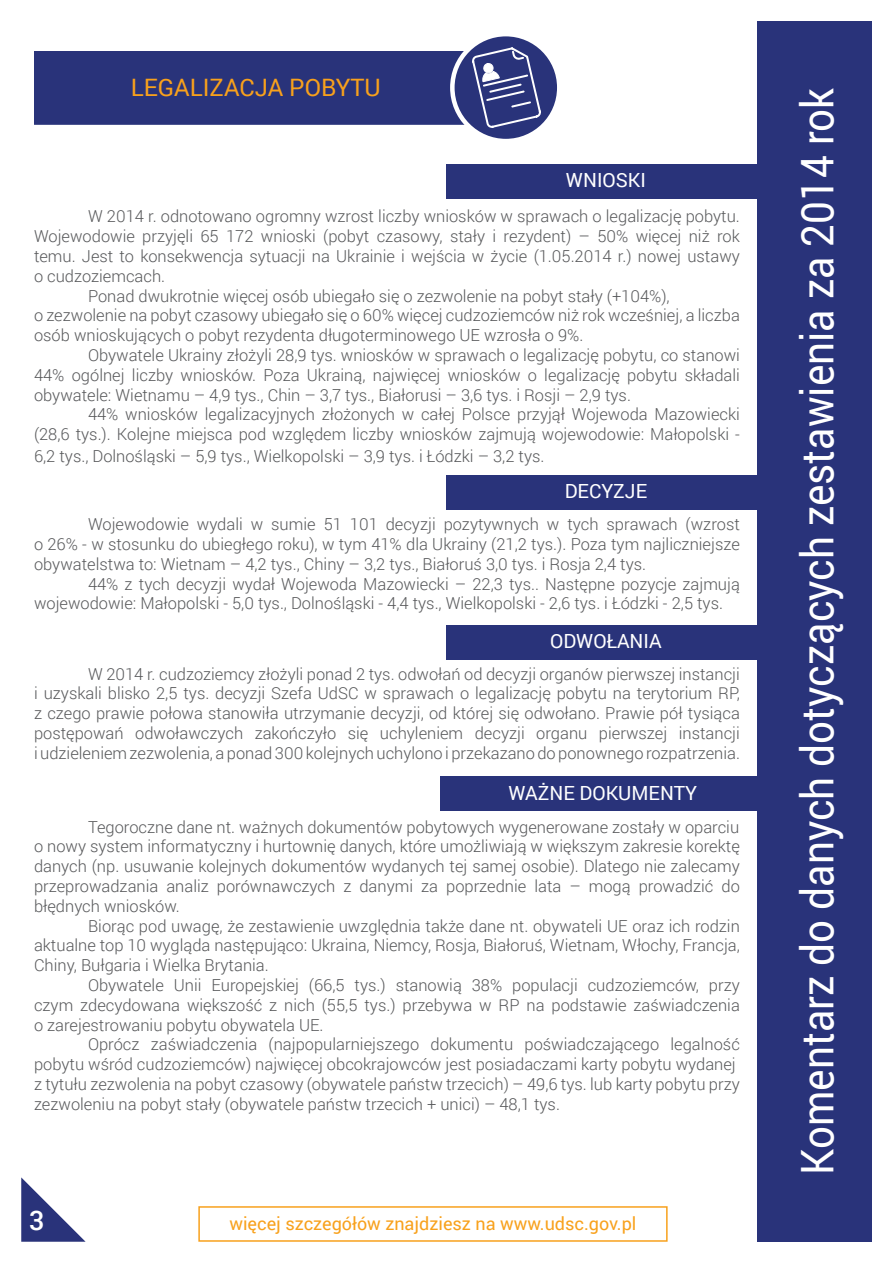
<style>
.page{position:relative;width:893px;height:1263px;background:#fff}
.page>*{position:absolute;margin:0;border:0;box-sizing:border-box;transform-origin:0 0}
.t1{font:45px "Roboto";color:#fff;scale:.9 1}
.t2{font:500 27px "Roboto";color:#fff}
.t3{font:24px "Roboto";color:#f8a11c}
.t4{font:19.5px "Roboto";color:#fff}
.t5{font:18px "Roboto";color:#f8a11c}
.t6{font:300 16.5px/19.8px "Roboto";color:#57585a;text-align:justify}
</style>
<div class="page">
<div style="left:35px;top:52px;width:442px;height:72px;background:#29337a"></div>
<div style="left:34px;top:51px;width:444px;height:74px;border:2px solid #29337a"></div>
<svg style="left:452px;top:34px;width:107px;height:107px;fill:#29337a"></svg>
<div style="left:450px;top:32px;width:111px;height:111px;border:4px solid #fff;border-radius:50%"></div>
<svg style="left:472px;top:47px;width:69px;height:81px"></svg>
<div style="left:757px;top:21px;width:115px;height:1221px;background:#29337a"></div>
<div style="left:446px;top:164px;width:319px;height:34px;background:#29337a"></div>
<div style="left:446px;top:475px;width:319px;height:34px;background:#29337a"></div>
<div style="left:446px;top:625px;width:319px;height:34px;background:#29337a"></div>
<div style="left:440px;top:776px;width:325px;height:34px;background:#29337a"></div>
<div style="left:198px;top:1206px;width:470px;height:36px;border:2px solid #f8a11c"></div>
<svg style="left:21px;top:1177px;width:65px;height:65px"></svg>
<p class="t3" style="left:131px;top:71px;width:251px">LEGALIZACJA POBYTU</p>
<p class="t4" style="left:566px;top:166px;width:82px">WNIOSKI</p>
<p class="t6" style="left:34px;top:206px;width:707px;text-indent:54px">W 2014 r. odnotowano ogromny wzrost liczby wniosków w sprawach o legalizację pobytu.<br>Wojewodowie przyjęli 65 172 wnioski (pobyt czasowy, stały i rezydent) – 50% więcej niż rok temu. Jest to konsekwencja sytuacji na Ukrainie i wejścia w życie (1.05.2014 r.) nowej ustawy o cudzoziemcach.</p>
<p class="t6" style="left:88px;top:285px;width:583px">Ponad dwukrotnie więcej osób ubiegało się o zezwolenie na pobyt stały (+104%),</p>
<p class="t6" style="left:34px;top:305px;width:707px">o zezwolenie na pobyt czasowy ubiegało się o 60% więcej cudzoziemców niż rok wcześniej, a liczba osób wnioskujących o pobyt rezydenta długoterminowego UE wzrosła o 9%.</p>
<p class="t6" style="left:34px;top:345px;width:707px;text-indent:54px">Obywatele Ukrainy złożyli 28,9 tys. wniosków w sprawach o legalizację pobytu, co stanowi 44% ogólnej liczby wniosków. Poza Ukrainą, najwięcej wniosków o legalizację pobytu składali obywatele: Wietnamu – 4,9 tys., Chin – 3,7 tys., Białorusi – 3,6 tys. i Rosji – 2,9 tys.</p>
<p class="t6" style="left:34px;top:404px;width:707px;text-align:right">44% wniosków legalizacyjnych złożonych w całej Polsce przyjął Wojewoda Mazowiecki<br>(28,6 tys.). Kolejne miejsca pod względem liczby wniosków zajmują wojewodowie: Małopolski -</p>
<p class="t6" style="left:34px;top:445px;width:512px">6,2 tys., Dolnośląski – 5,9 tys., Wielkopolski – 3,9 tys. i Łódzki – 3,2 tys.</p>
<p class="t4" style="left:565px;top:477px;width:84px">DECYZJE</p>
<p class="t6" style="left:34px;top:514px;width:707px;text-indent:54px">Wojewodowie wydali w sumie 51 101 decyzji pozytywnych w tych sprawach (wzrost o 26% - w stosunku do ubiegłego roku), w tym 41% dla Ukrainy (21,2 tys.). Poza tym najliczniejsze obywatelstwa to: Wietnam – 4,2 tys., Chiny – 3,2 tys., Białoruś 3,0 tys. i Rosja 2,4 tys.</p>
<p class="t6" style="left:34px;top:573px;width:707px;text-indent:54px">44% z tych decyzji wydał Wojewoda Mazowiecki – 22,3 tys.. Następne pozycje zajmują wojewodowie: Małopolski - 5,0 tys., Dolnośląski - 4,4 tys., Wielkopolski - 2,6 tys. i Łódzki - 2,5 tys.</p>
<p class="t4" style="left:550px;top:627px;width:113px">ODWOŁANIA</p>
<p class="t6" style="left:88px;top:663px;width:653px">W 2014 r. cudzoziemcy złożyli ponad 2 tys. odwołań od decyzji organów pierwszej instancji</p>
<p class="t6" style="left:34px;top:683px;width:707px">i uzyskali blisko 2,5 tys. decyzji Szefa UdSC w sprawach o legalizację pobytu na terytorium RP, z czego prawie połowa stanowiła utrzymanie decyzji, od której się odwołano. Prawie pół tysiąca postępowań odwoławczych zakończyło się uchyleniem decyzji organu pierwszej instancji i udzieleniem zezwolenia, a ponad 300 kolejnych uchylono i przekazano do ponownego rozpatrzenia.</p>
<p class="t4" style="left:508px;top:779px;width:190px">WAŻNE DOKUMENTY</p>
<p class="t6" style="left:88px;top:816px;width:653px">Tegoroczne dane nt. ważnych dokumentów pobytowych wygenerowane zostały w oparciu</p>
<p class="t6" style="left:34px;top:836px;width:707px">o nowy system informatyczny i hurtownię danych, które umożliwiają w większym zakresie korektę danych (np. usuwanie kolejnych dokumentów wydanych tej samej osobie). Dlatego nie zalecamy przeprowadzania analiz porównawczych z danymi za poprzednie lata – mogą prowadzić do błędnych wniosków.</p>
<p class="t6" style="left:34px;top:915px;width:707px;text-indent:54px">Biorąc pod uwagę, że zestawienie uwzględnia także dane nt. obywateli UE oraz ich rodzin aktualne top 10 wygląda następująco: Ukraina, Niemcy, Rosja, Białoruś, Wietnam, Włochy, Francja, Chiny, Bułgaria i Wielka Brytania.</p>
<p class="t6" style="left:34px;top:975px;width:707px;text-indent:54px">Obywatele Unii Europejskiej (66,5 tys.) stanowią 38% populacji cudzoziemców, przy czym zdecydowana większość z nich (55,5 tys.) przebywa w RP na podstawie zaświadczenia o zarejestrowaniu pobytu obywatela UE.</p>
<p class="t6" style="left:34px;top:1034px;width:707px;text-align:right">Oprócz zaświadczenia (najpopularniejszego dokumentu poświadczającego legalność pobytu wśród cudzoziemców) najwięcej obcokrajowców jest posiadaczami karty pobytu wydanej</p>
<p class="t6" style="left:34px;top:1074px;width:707px">z tytułu zezwolenia na pobyt czasowy (obywatele państw trzecich) – 49,6 tys. lub karty pobytu przy zezwoleniu na pobyt stały (obywatele państw trzecich + unici) – 48,1 tys.</p>
<p class="t2" style="left:29px;top:1202px;width:17px">3</p>
<p class="t5" style="left:229px;top:1211px;width:408px">więcej szczegółów znajdziesz na www.udsc.gov.pl</p>
<p class="t1" style="left:786px;top:1175px;width:1209px;rotate:-90deg">Komentarz do danych dotyczących zestawienia za 2014 rok</p>
</div>
